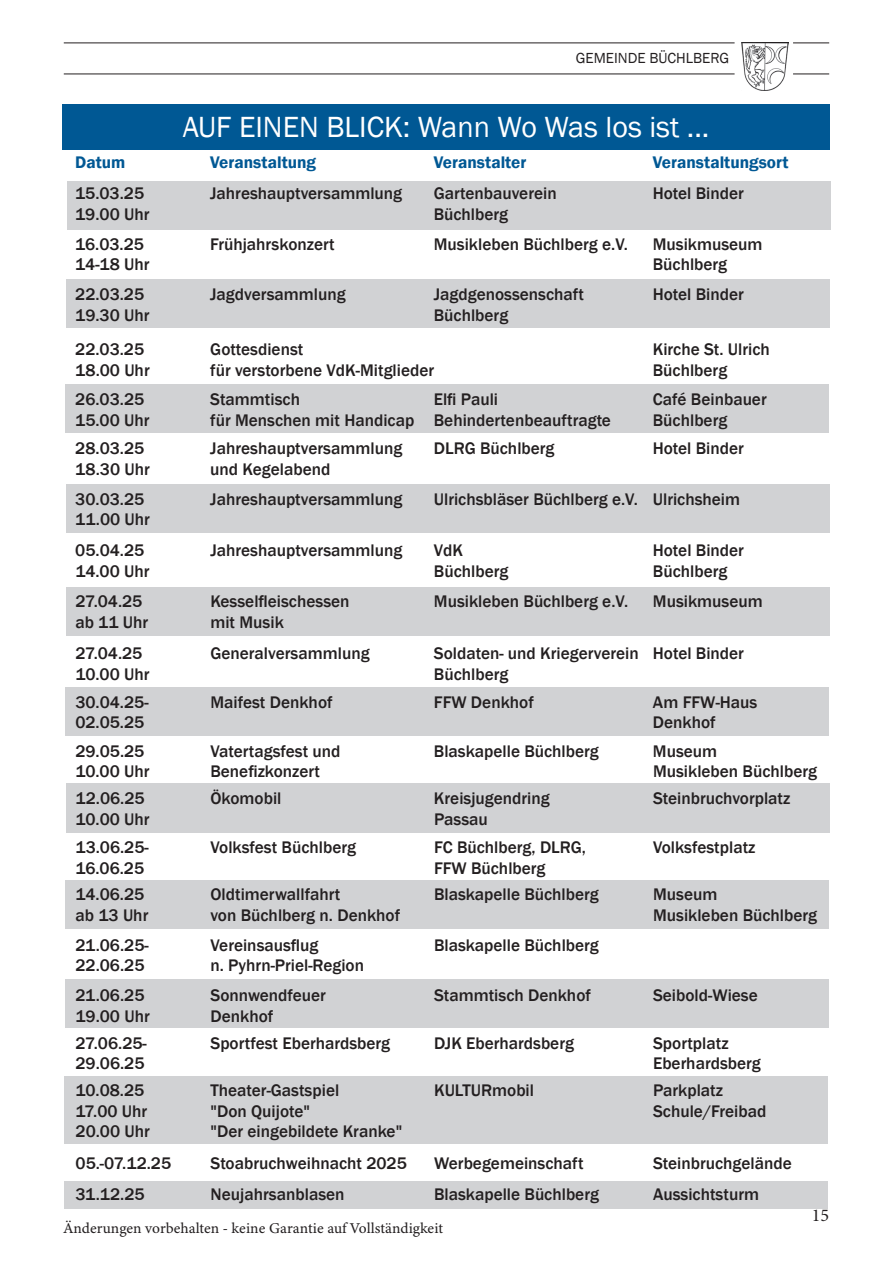
<style>
.page{position:relative;width:893px;height:1263px;background:#fff}
.page>*{position:absolute;margin:0;border:0;box-sizing:border-box;transform-origin:0 0}
.t1{font:30px "Franklin Gothic";color:#fff}
.t2{font:18px "Minion Pro";color:#231f20}
.t3{font:500 17.25px/31.2px "Franklin Gothic";color:#231f20}
.t4{font:600 17.25px "Franklin Gothic";color:#005894}
.t5{font:15px "Minion Variable Concept";color:#231f20}
.t6{font:15px "Franklin Gothic";color:#231f20}
</style>
<div class="page">
<img style="left:742px;top:43px;width:46px;height:48px">
<hr style="left:64px;top:43px;width:671px;height:1px;background:#231f20">
<hr style="left:793px;top:43px;width:36px;height:1px;background:#231f20">
<hr style="left:64px;top:74px;width:671px;height:1px;background:#231f20">
<hr style="left:793px;top:74px;width:36px;height:1px;background:#231f20">
<div style="left:64px;top:1181px;width:763px;height:27px;background:#d1d2d4"></div>
<div style="left:64px;top:1076px;width:763px;height:68px;background:#d1d2d4"></div>
<div style="left:65px;top:979px;width:763px;height:49px;background:#d1d2d4"></div>
<div style="left:66px;top:784px;width:764px;height:49px;background:#d1d2d4"></div>
<div style="left:65px;top:880px;width:764px;height:49px;background:#d1d2d4"></div>
<div style="left:65px;top:687px;width:764px;height:49px;background:#d1d2d4"></div>
<div style="left:66px;top:484px;width:764px;height:49px;background:#d1d2d4"></div>
<div style="left:66px;top:587px;width:764px;height:49px;background:#d1d2d4"></div>
<div style="left:66px;top:384px;width:763px;height:49px;background:#d1d2d4"></div>
<div style="left:67px;top:181px;width:764px;height:49px;background:#d1d2d4"></div>
<div style="left:62px;top:105px;width:768px;height:45px;background:#005894"></div>
<div style="left:67px;top:279px;width:763px;height:49px;background:#d1d2d4"></div>
<p class="t6" style="left:576px;top:48px;width:155px">GEMEINDE BÜCHLBERG</p>
<h1 class="t1" style="left:183px;top:109px;width:528px">AUF EINEN BLICK: Wann Wo Was los ist ...</h1>
<p class="t4" style="left:75px;top:151px;width:52px">Datum</p>
<p class="t4" style="left:210px;top:151px;width:107px">Veranstaltung</p>
<p class="t4" style="left:434px;top:151px;width:94px">Veranstalter</p>
<p class="t4" style="left:653px;top:151px;width:137px">Veranstaltungsort</p>
<p class="t3" style="left:75px;top:178px;width:70px">15.03.25</p>
<p class="t3" style="left:210px;top:178px;width:194px">Jahreshauptversammlung</p>
<p class="t3" style="left:434px;top:178px;width:124px">Gartenbauverein</p>
<p class="t3" style="left:653px;top:178px;width:93px">Hotel Binder</p>
<p class="t3" style="left:75px;top:199px;width:76px">19.00 Uhr</p>
<p class="t3" style="left:434px;top:199px;width:76px">Büchlberg</p>
<p class="t3" style="left:75px;top:228px;width:70px">16.03.25</p>
<p class="t3" style="left:210px;top:228px;width:126px">Frühjahrskonzert</p>
<p class="t3" style="left:434px;top:228px;width:196px">Musikleben Büchlberg e.V.</p>
<p class="t3" style="left:653px;top:228px;width:111px">Musikmuseum</p>
<p class="t3" style="left:75px;top:249px;width:76px">14-18 Uhr</p>
<p class="t3" style="left:653px;top:249px;width:76px">Büchlberg</p>
<p class="t3" style="left:75px;top:279px;width:70px">22.03.25</p>
<p class="t3" style="left:210px;top:279px;width:137px">Jagdversammlung</p>
<p class="t3" style="left:434px;top:279px;width:152px">Jagdgenossenschaft</p>
<p class="t3" style="left:653px;top:279px;width:93px">Hotel Binder</p>
<p class="t3" style="left:75px;top:299px;width:76px">19.30 Uhr</p>
<p class="t3" style="left:434px;top:299px;width:76px">Büchlberg</p>
<p class="t3" style="left:75px;top:334px;width:70px">22.03.25</p>
<p class="t3" style="left:210px;top:334px;width:95px">Gottesdienst</p>
<p class="t3" style="left:653px;top:334px;width:118px">Kirche St. Ulrich</p>
<p class="t3" style="left:75px;top:354px;width:76px">18.00 Uhr</p>
<p class="t3" style="left:210px;top:354px;width:225px">für verstorbene VdK-Mitglieder</p>
<p class="t3" style="left:653px;top:354px;width:76px">Büchlberg</p>
<p class="t3" style="left:75px;top:384px;width:70px">26.03.25</p>
<p class="t3" style="left:210px;top:384px;width:91px">Stammtisch</p>
<p class="t3" style="left:434px;top:384px;width:66px">Elfi Pauli</p>
<p class="t3" style="left:653px;top:384px;width:115px">Café Beinbauer</p>
<p class="t3" style="left:75px;top:405px;width:76px">15.00 Uhr</p>
<p class="t3" style="left:210px;top:405px;width:402px">für Menschen mit Handicap Behindertenbeauftragte</p>
<p class="t3" style="left:653px;top:405px;width:76px">Büchlberg</p>
<p class="t3" style="left:75px;top:433px;width:70px">28.03.25</p>
<p class="t3" style="left:210px;top:433px;width:194px">Jahreshauptversammlung</p>
<p class="t3" style="left:434px;top:433px;width:122px">DLRG Büchlberg</p>
<p class="t3" style="left:653px;top:433px;width:93px">Hotel Binder</p>
<p class="t3" style="left:75px;top:454px;width:76px">18.30 Uhr</p>
<p class="t3" style="left:210px;top:454px;width:122px">und Kegelabend</p>
<p class="t3" style="left:75px;top:483px;width:70px">30.03.25</p>
<p class="t3" style="left:210px;top:483px;width:194px">Jahreshauptversammlung</p>
<p class="t3" style="left:434px;top:483px;width:308px">Ulrichsbläser Büchlberg e.V. Ulrichsheim</p>
<p class="t3" style="left:75px;top:504px;width:76px">11.00 Uhr<br>05.04.25</p>
<p class="t3" style="left:210px;top:535px;width:194px">Jahreshauptversammlung</p>
<p class="t3" style="left:434px;top:535px;width:31px">VdK</p>
<p class="t3" style="left:653px;top:535px;width:93px">Hotel Binder</p>
<p class="t3" style="left:75px;top:556px;width:76px">14.00 Uhr</p>
<p class="t3" style="left:434px;top:556px;width:76px">Büchlberg</p>
<p class="t3" style="left:653px;top:556px;width:76px">Büchlberg</p>
<p class="t3" style="left:75px;top:586px;width:69px">27.04.25</p>
<p class="t3" style="left:210px;top:586px;width:141px">Kesselfleischessen</p>
<p class="t3" style="left:434px;top:586px;width:196px">Musikleben Büchlberg e.V.</p>
<p class="t3" style="left:653px;top:586px;width:111px">Musikmuseum</p>
<p class="t3" style="left:75px;top:606px;width:74px">ab 11 Uhr</p>
<p class="t3" style="left:210px;top:606px;width:75px">mit Musik</p>
<p class="t3" style="left:75px;top:638px;width:69px">27.04.25</p>
<p class="t3" style="left:210px;top:638px;width:161px">Generalversammlung</p>
<p class="t3" style="left:434px;top:638px;width:312px">Soldaten- und Kriegerverein Hotel Binder</p>
<p class="t3" style="left:75px;top:658px;width:76px">10.00 Uhr</p>
<p class="t3" style="left:434px;top:658px;width:76px">Büchlberg</p>
<p class="t3" style="left:75px;top:686px;width:75px">30.04.25-</p>
<p class="t3" style="left:210px;top:686px;width:124px">Maifest Denkhof</p>
<p class="t3" style="left:434px;top:686px;width:101px">FFW Denkhof</p>
<p class="t3" style="left:653px;top:686px;width:106px">Am FFW-Haus</p>
<p class="t3" style="left:75px;top:707px;width:70px">02.05.25</p>
<p class="t3" style="left:653px;top:707px;width:64px">Denkhof</p>
<p class="t3" style="left:75px;top:735px;width:70px">29.05.25</p>
<p class="t3" style="left:210px;top:735px;width:132px">Vatertagsfest und</p>
<p class="t3" style="left:434px;top:735px;width:166px">Blaskapelle Büchlberg</p>
<p class="t3" style="left:653px;top:735px;width:66px">Museum</p>
<p class="t3" style="left:75px;top:756px;width:76px">10.00 Uhr</p>
<p class="t3" style="left:210px;top:756px;width:111px">Benefizkonzert</p>
<p class="t3" style="left:653px;top:756px;width:166px">Musikleben Büchlberg</p>
<p class="t3" style="left:75px;top:783px;width:71px">12.06.25</p>
<p class="t3" style="left:210px;top:783px;width:73px">Ökomobil</p>
<p class="t3" style="left:434px;top:783px;width:117px">Kreisjugendring</p>
<p class="t3" style="left:653px;top:783px;width:139px">Steinbruchvorplatz</p>
<p class="t3" style="left:75px;top:803px;width:76px">10.00 Uhr</p>
<p class="t3" style="left:434px;top:803px;width:55px">Passau</p>
<p class="t3" style="left:75px;top:832px;width:75px">13.06.25-</p>
<p class="t3" style="left:210px;top:832px;width:147px">Volksfest Büchlberg</p>
<p class="t3" style="left:434px;top:832px;width:154px">FC Büchlberg, DLRG,</p>
<p class="t3" style="left:653px;top:832px;width:104px">Volksfestplatz</p>
<p class="t3" style="left:75px;top:852px;width:70px">16.06.25</p>
<p class="t3" style="left:434px;top:852px;width:113px">FFW Büchlberg</p>
<p class="t3" style="left:75px;top:879px;width:70px">14.06.25</p>
<p class="t3" style="left:210px;top:879px;width:131px">Oldtimerwallfahrt</p>
<p class="t3" style="left:434px;top:879px;width:166px">Blaskapelle Büchlberg</p>
<p class="t3" style="left:653px;top:879px;width:66px">Museum</p>
<p class="t3" style="left:75px;top:900px;width:74px">ab 13 Uhr</p>
<p class="t3" style="left:210px;top:900px;width:191px">von Büchlberg n. Denkhof</p>
<p class="t3" style="left:653px;top:900px;width:166px">Musikleben Büchlberg</p>
<p class="t3" style="left:75px;top:929px;width:75px">21.06.25-</p>
<p class="t3" style="left:210px;top:929px;width:110px">Vereinsausflug</p>
<p class="t3" style="left:434px;top:929px;width:166px">Blaskapelle Büchlberg</p>
<p class="t3" style="left:75px;top:950px;width:70px">22.06.25</p>
<p class="t3" style="left:210px;top:950px;width:155px">n. Pyhrn-Priel-Region</p>
<p class="t3" style="left:75px;top:980px;width:70px">21.06.25</p>
<p class="t3" style="left:210px;top:980px;width:117px">Sonnwendfeuer</p>
<p class="t3" style="left:434px;top:980px;width:158px">Stammtisch Denkhof</p>
<p class="t3" style="left:653px;top:980px;width:106px">Seibold-Wiese</p>
<p class="t3" style="left:75px;top:1001px;width:76px">19.00 Uhr</p>
<p class="t3" style="left:210px;top:1001px;width:64px">Denkhof</p>
<p class="t3" style="left:75px;top:1027px;width:73px">27.06.25-</p>
<p class="t3" style="left:210px;top:1027px;width:181px">Sportfest Eberhardsberg</p>
<p class="t3" style="left:434px;top:1027px;width:141px">DJK Eberhardsberg</p>
<p class="t3" style="left:653px;top:1027px;width:77px">Sportplatz</p>
<p class="t3" style="left:76px;top:1048px;width:70px">29.06.25</p>
<p class="t3" style="left:653px;top:1048px;width:109px">Eberhardsberg</p>
<p class="t3" style="left:76px;top:1075px;width:70px">10.08.25</p>
<p class="t3" style="left:211px;top:1075px;width:130px">Theater-Gastspiel</p>
<p class="t3" style="left:434px;top:1075px;width:102px">KULTURmobil</p>
<p class="t3" style="left:653px;top:1075px;width:71px">Parkplatz</p>
<p class="t3" style="left:76px;top:1095px;width:73px">17.00 Uhr</p>
<p class="t3" style="left:211px;top:1095px;width:101px">"Don Quijote"</p>
<p class="t3" style="left:653px;top:1095px;width:115px">Schule/Freibad</p>
<p class="t3" style="left:76px;top:1116px;width:76px">20.00 Uhr</p>
<p class="t3" style="left:211px;top:1116px;width:193px">"Der eingebildete Kranke"</p>
<p class="t3" style="left:76px;top:1147px;width:97px">05.-07.12.25</p>
<p class="t3" style="left:211px;top:1147px;width:198px">Stoabruchweihnacht 2025</p>
<p class="t3" style="left:434px;top:1147px;width:151px">Werbegemeinschaft</p>
<p class="t3" style="left:653px;top:1147px;width:140px">Steinbruchgelände</p>
<p class="t3" style="left:76px;top:1179px;width:71px">31.12.25</p>
<p class="t3" style="left:211px;top:1179px;width:135px">Neujahrsanblasen</p>
<p class="t3" style="left:434px;top:1179px;width:166px">Blaskapelle Büchlberg</p>
<p class="t3" style="left:653px;top:1179px;width:107px">Aussichtsturm</p>
<p class="t5" style="left:64px;top:1218px;width:381px">Änderungen vorbehalten - keine Garantie auf Vollständigkeit</p>
<p class="t2" style="left:812px;top:1203px;width:19px">15</p>
</div>
